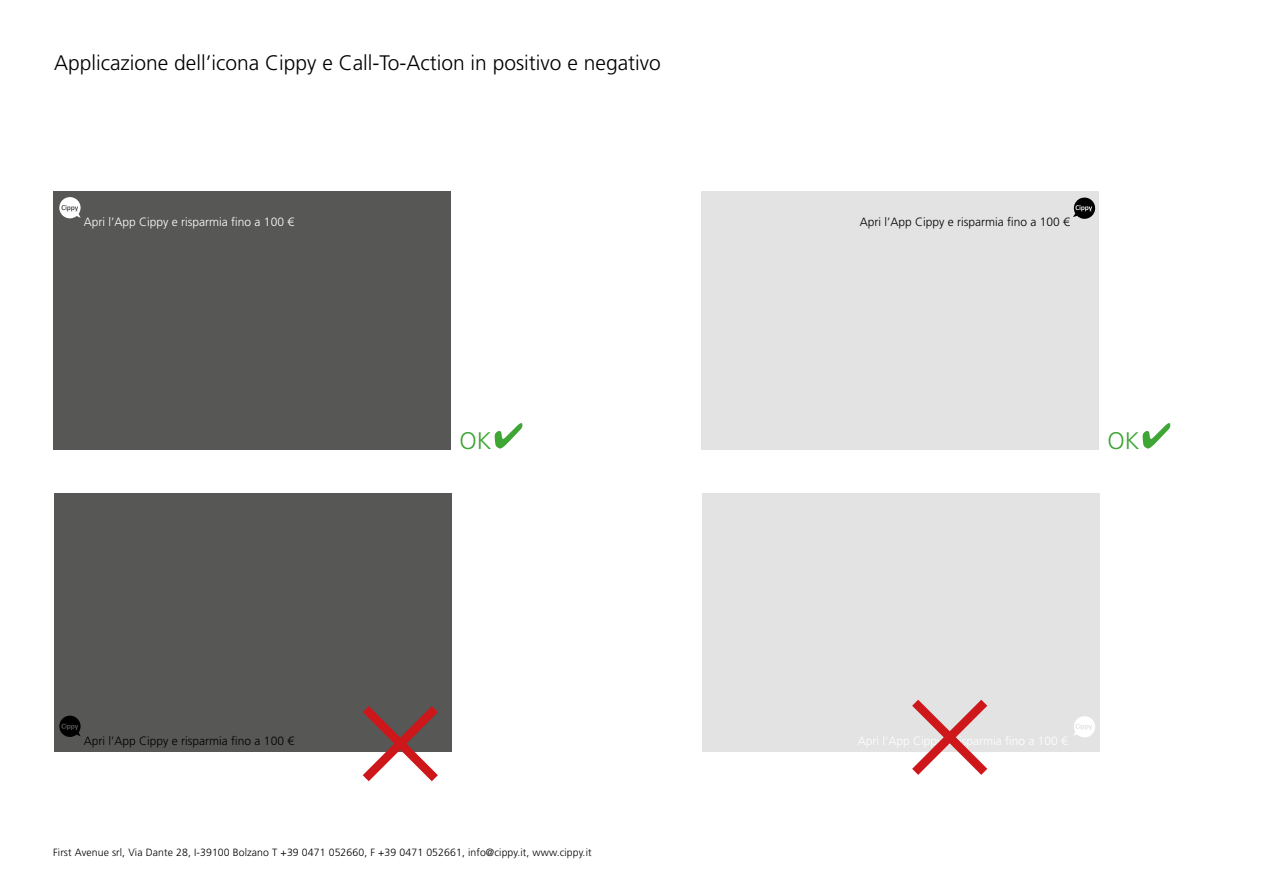
<style>
.page{position:relative;width:1263px;height:893px;background:#fff}
.page>*{position:absolute;margin:0;border:0;box-sizing:border-box;transform-origin:0 0}
.t1{font:300 24px "Frutiger LT Std";color:#3fa535}
.t2{font:300 21px "Frutiger LT Std";color:#000}
.t3{font:300 12px "Frutiger LT Std";color:#000}
.t4{font:300 12px "Frutiger LT Std";color:#fff}
.t5{font:300 10.5px "Frutiger LT Std";letter-spacing:.01em;color:#000}
</style>
<div class="page">
<div style="left:54px;top:493px;width:397px;height:259px;background:#575756"></div>
<div style="left:702px;top:493px;width:397px;height:259px;background:#e3e3e3"></div>
<div style="left:53px;top:191px;width:398px;height:259px;background:#575756"></div>
<div style="left:701px;top:191px;width:397px;height:259px;background:#e3e3e3"></div>
<svg style="left:495px;top:423px;width:27px;height:26px"></svg>
<svg style="left:1143px;top:423px;width:27px;height:26px"></svg>
<svg style="left:59px;top:197px;width:22px;height:21px"></svg>
<svg style="left:1073px;top:197px;width:23px;height:22px"></svg>
<svg style="left:1073px;top:716px;width:22px;height:21px"></svg>
<svg style="left:59px;top:716px;width:22px;height:21px"></svg>
<svg style="left:363px;top:706px;width:75px;height:75px"></svg>
<svg style="left:912px;top:700px;width:75px;height:75px"></svg>
<h2 class="t2" style="left:54px;top:51px;width:608px">Applicazione dell’icona Cippy e Call-To-Action in positivo e negativo</h2>
<p class="t4" style="left:84px;top:215px;width:212px">Apri l’App Cippy e risparmia fino a 100 €</p>
<p class="t3" style="left:860px;top:215px;width:212px">Apri l’App Cippy e risparmia fino a 100 €</p>
<p class="t3" style="left:84px;top:734px;width:212px">Apri l’App Cippy e risparmia fino a 100 €</p>
<h1 class="t1" style="left:460px;top:427px;width:33px">OK</h1>
<h1 class="t1" style="left:1107px;top:427px;width:33px">OK</h1>
<p class="t5" style="left:53px;top:846px;width:540px">First Avenue srl, Via Dante 28, I-39100 Bolzano T +39 0471 052660, F +39 0471 052661, info@cippy.it, www.cippy.it</p>
</div>
